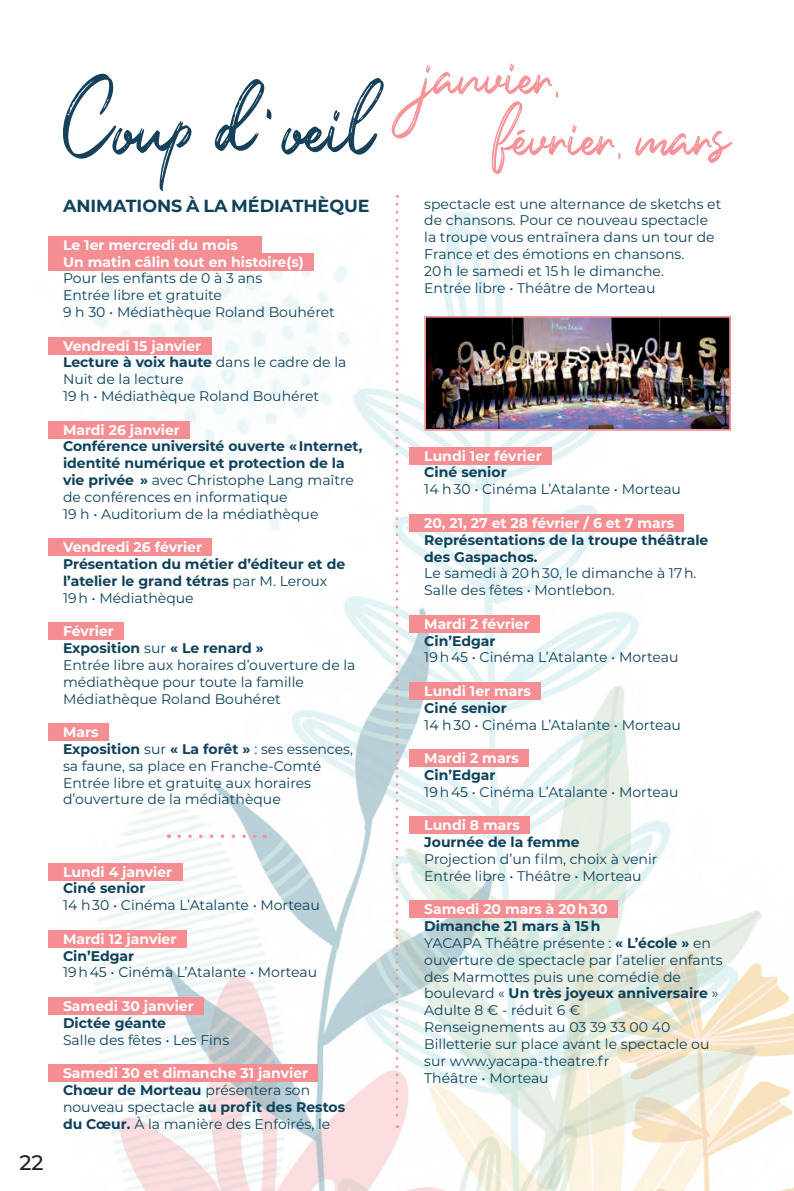
<style>
.page{position:relative;width:794px;height:1191px;background:#fff}
.page>*{position:absolute;margin:0;border:0;box-sizing:border-box;transform-origin:0 0}
.t1{font:120.75px "Orchide";color:#16415b}
.t2{font:87.5px "Orchide";color:#f59399}
.t3{font:500 21px "Montserrat";color:#231f20}
.t4{font:700 17.5px "Montserrat";color:#10415a}
.t5{font:14px/16.8px "Montserrat";color:#0e415a}
.t6{font:700 14px/16.8px "Montserrat";color:#0e415a}
.petits_titres_roses{font:700 14px "Montserrat";color:#fff}
.s1{font-weight:700}
.s2{font-weight:400}
</style>
<div class="page">
<img style="left:48px;top:195px;width:746px;height:996px">
<div style="left:48px;top:236px;width:214px;height:17px;background:#f48e93"></div>
<div style="left:48px;top:253px;width:266px;height:17px;background:#f48e93"></div>
<div style="left:48px;top:337px;width:163px;height:17px;background:#f48e93"></div>
<div style="left:48px;top:421px;width:142px;height:17px;background:#f48e93"></div>
<div style="left:48px;top:539px;width:164px;height:17px;background:#f48e93"></div>
<div style="left:48px;top:623px;width:76px;height:17px;background:#f48e93"></div>
<div style="left:48px;top:723px;width:60px;height:17px;background:#f48e93"></div>
<div style="left:48px;top:863px;width:134px;height:17px;background:#f48e93"></div>
<div style="left:48px;top:930px;width:138px;height:17px;background:#f48e93"></div>
<div style="left:48px;top:997px;width:156px;height:17px;background:#f48e93"></div>
<div style="left:48px;top:1064px;width:270px;height:17px;background:#f48e93"></div>
<svg style="left:179px;top:834px;width:86px;height:4px"></svg>
<div style="left:409px;top:447px;width:142px;height:17px;background:#f48e93"></div>
<div style="left:409px;top:514px;width:275px;height:17px;background:#f48e93"></div>
<div style="left:409px;top:615px;width:131px;height:17px;background:#f48e93"></div>
<div style="left:409px;top:682px;width:132px;height:17px;background:#f48e93"></div>
<div style="left:409px;top:749px;width:120px;height:17px;background:#f48e93"></div>
<div style="left:409px;top:817px;width:121px;height:17px;background:#f48e93"></div>
<div style="left:409px;top:901px;width:208px;height:17px;background:#f48e93"></div>
<svg style="left:396px;top:204px;width:2px;height:924px"></svg>
<img style="left:427px;top:319px;width:301px;height:109px">
<div style="left:424px;top:316px;width:307px;height:115px;border:2px solid #f48e94"></div>
<h3 class="t3" style="left:19px;top:1147px;width:26px">22</h3>
<p class="t1" style="left:63px;top:63px;width:313px">Coup d‘œil</p>
<p class="t2" style="left:424px;top:29px;width:136px">janvier,</p>
<p class="t2" style="left:495px;top:91px;width:237px">février, mars</p>
<p class="t4" style="left:63px;top:193px;width:308px">ANIMATIONS À LA MÉDIATHÈQUE</p>
<p class="petits_titres_roses" style="left:63px;top:235px;width:176px">Le 1er mercredi du mois</p>
<p class="petits_titres_roses" style="left:63px;top:251px;width:242px">Un matin câlin tout en histoire(s)</p>
<p class="t5" style="left:63px;top:269px;width:201px">Pour les enfants de 0 à 3 ans</p>
<p class="t5" style="left:63px;top:286px;width:161px">Entrée libre et gratuite</p>
<p class="t5" style="left:63px;top:303px;width:273px">9 h 30 • Médiathèque Roland Bouhéret</p>
<p class="petits_titres_roses" style="left:63px;top:335px;width:140px">Vendredi 15 janvier</p>
<p class="t5" style="left:63px;top:353px;width:285px"><span class="s1">Lecture à voix haute</span> dans le cadre de la<br>Nuit de la lecture</p>
<p class="t5" style="left:63px;top:387px;width:258px">19 h • Médiathèque Roland Bouhéret</p>
<p class="petits_titres_roses" style="left:63px;top:419px;width:118px">Mardi 26 janvier</p>
<p class="t6" style="left:63px;top:437px;width:301px">Conférence université ouverte « Internet, identité numérique et protection de la vie privée » <span class="s2">avec Christophe Lang maître de conférences en informatique</span></p>
<p class="t5" style="left:63px;top:505px;width:257px">19 h • Auditorium de la médiathèque</p>
<p class="petits_titres_roses" style="left:63px;top:537px;width:141px">Vendredi 26 février</p>
<p class="t6" style="left:63px;top:555px;width:284px">Présentation du métier d’éditeur et de l’atelier le grand tétras <span class="s2">par M. Leroux</span></p>
<p class="t5" style="left:63px;top:589px;width:132px">19 h • Médiathèque</p>
<p class="petits_titres_roses" style="left:63px;top:621px;width:52px">Février</p>
<p class="t6" style="left:63px;top:639px;width:202px">Exposition <span class="s2">sur</span> « Le renard »</p>
<p class="t5" style="left:63px;top:656px;width:294px">Entrée libre aux horaires d’ouverture de la médiathèque pour toute la famille</p>
<p class="t5" style="left:63px;top:689px;width:219px">Médiathèque Roland Bouhéret</p>
<p class="petits_titres_roses" style="left:63px;top:722px;width:37px">Mars</p>
<p class="t5" style="left:63px;top:740px;width:291px"><span class="s1">Exposition</span> sur <span class="s1">« La forêt »</span> : ses essences, sa faune, sa place en Franche-Comté</p>
<p class="t5" style="left:63px;top:773px;width:250px">Entrée libre et gratuite aux horaires d’ouverture de la médiathèque</p>
<p class="petits_titres_roses" style="left:63px;top:861px;width:111px">Lundi 4 janvier</p>
<p class="t6" style="left:63px;top:879px;width:84px">Ciné senior</p>
<p class="t5" style="left:63px;top:896px;width:258px">14 h 30 • Cinéma L’Atalante • Morteau</p>
<p class="petits_titres_roses" style="left:63px;top:928px;width:115px">Mardi 12 janvier</p>
<p class="t6" style="left:63px;top:946px;width:73px">Cin’Edgar</p>
<p class="t5" style="left:63px;top:963px;width:256px">19 h 45 • Cinéma L’Atalante • Morteau</p>
<p class="petits_titres_roses" style="left:63px;top:996px;width:132px">Samedi 30 janvier</p>
<p class="t6" style="left:63px;top:1013px;width:105px">Dictée géante</p>
<p class="t5" style="left:63px;top:1030px;width:168px">Salle des fêtes • Les Fins</p>
<p class="petits_titres_roses" style="left:63px;top:1063px;width:247px">Samedi 30 et dimanche 31 janvier</p>
<p class="t5" style="left:63px;top:1081px;width:284px"><span class="s1">Chœur de Morteau</span> présentera son nouveau spectacle <span class="s1">au profit des Restos du Cœur.</span> À la manière des Enfoirés, le</p>
<p class="t5" style="left:424px;top:195px;width:299px">spectacle est une alternance de sketchs et de chansons. Pour ce nouveau spectacle la troupe vous entraînera dans un tour de France et des émotions en chansons.</p>
<p class="t5" style="left:424px;top:262px;width:241px">20 h le samedi et 15 h le dimanche.</p>
<p class="t5" style="left:424px;top:279px;width:233px">Entrée libre • Théâtre de Morteau</p>
<p class="petits_titres_roses" style="left:424px;top:445px;width:119px">Lundi 1er février</p>
<p class="t6" style="left:424px;top:463px;width:84px">Ciné senior</p>
<p class="t5" style="left:424px;top:480px;width:258px">14 h 30 • Cinéma L’Atalante • Morteau</p>
<p class="petits_titres_roses" style="left:424px;top:513px;width:251px">20, 21, 27 et 28 février / 6 et 7 mars</p>
<p class="t6" style="left:424px;top:530px;width:286px">Représentations de la troupe théâtrale des Gaspachos.</p>
<p class="t5" style="left:424px;top:564px;width:274px">Le samedi à 20 h 30, le dimanche à 17 h.</p>
<p class="t5" style="left:424px;top:581px;width:192px">Salle des fêtes • Montlebon.</p>
<p class="petits_titres_roses" style="left:424px;top:613px;width:107px">Mardi 2 février</p>
<p class="t6" style="left:424px;top:631px;width:73px">Cin’Edgar</p>
<p class="t5" style="left:424px;top:648px;width:256px">19 h 45 • Cinéma L’Atalante • Morteau</p>
<p class="petits_titres_roses" style="left:424px;top:681px;width:108px">Lundi 1er mars</p>
<p class="t6" style="left:424px;top:698px;width:84px">Ciné senior</p>
<p class="t5" style="left:424px;top:715px;width:258px">14 h 30 • Cinéma L’Atalante • Morteau</p>
<p class="petits_titres_roses" style="left:424px;top:748px;width:96px">Mardi 2 mars</p>
<p class="t6" style="left:424px;top:766px;width:73px">Cin’Edgar</p>
<p class="t5" style="left:424px;top:783px;width:256px">19 h 45 • Cinéma L’Atalante • Morteau</p>
<p class="petits_titres_roses" style="left:424px;top:815px;width:97px">Lundi 8 mars</p>
<p class="t6" style="left:424px;top:833px;width:157px">Journée de la femme</p>
<p class="t5" style="left:424px;top:850px;width:235px">Projection d’un film, choix à venir</p>
<p class="t5" style="left:424px;top:867px;width:219px">Entrée libre • Théâtre • Morteau</p>
<p class="petits_titres_roses" style="left:424px;top:899px;width:185px">Samedi 20 mars à 20 h 30</p>
<p class="t6" style="left:424px;top:917px;width:178px">Dimanche 21 mars à 15 h</p>
<p class="t5" style="left:424px;top:934px;width:300px">YACAPA Théâtre présente : <span class="s1">« L’école »</span> en ouverture de spectacle par l’atelier enfants des Marmottes puis une comédie de boulevard « <span class="s1">Un très joyeux anniversaire</span> »</p>
<p class="t5" style="left:424px;top:1001px;width:158px">Adulte 8 € - réduit 6 €</p>
<p class="t5" style="left:424px;top:1018px;width:247px">Renseignements au 03 39 33 00 40</p>
<p class="t5" style="left:424px;top:1035px;width:287px">Billetterie sur place avant le spectacle ou sur www.yacapa-theatre.fr</p>
<p class="t5" style="left:424px;top:1068px;width:126px">Théâtre • Morteau</p>
</div>
